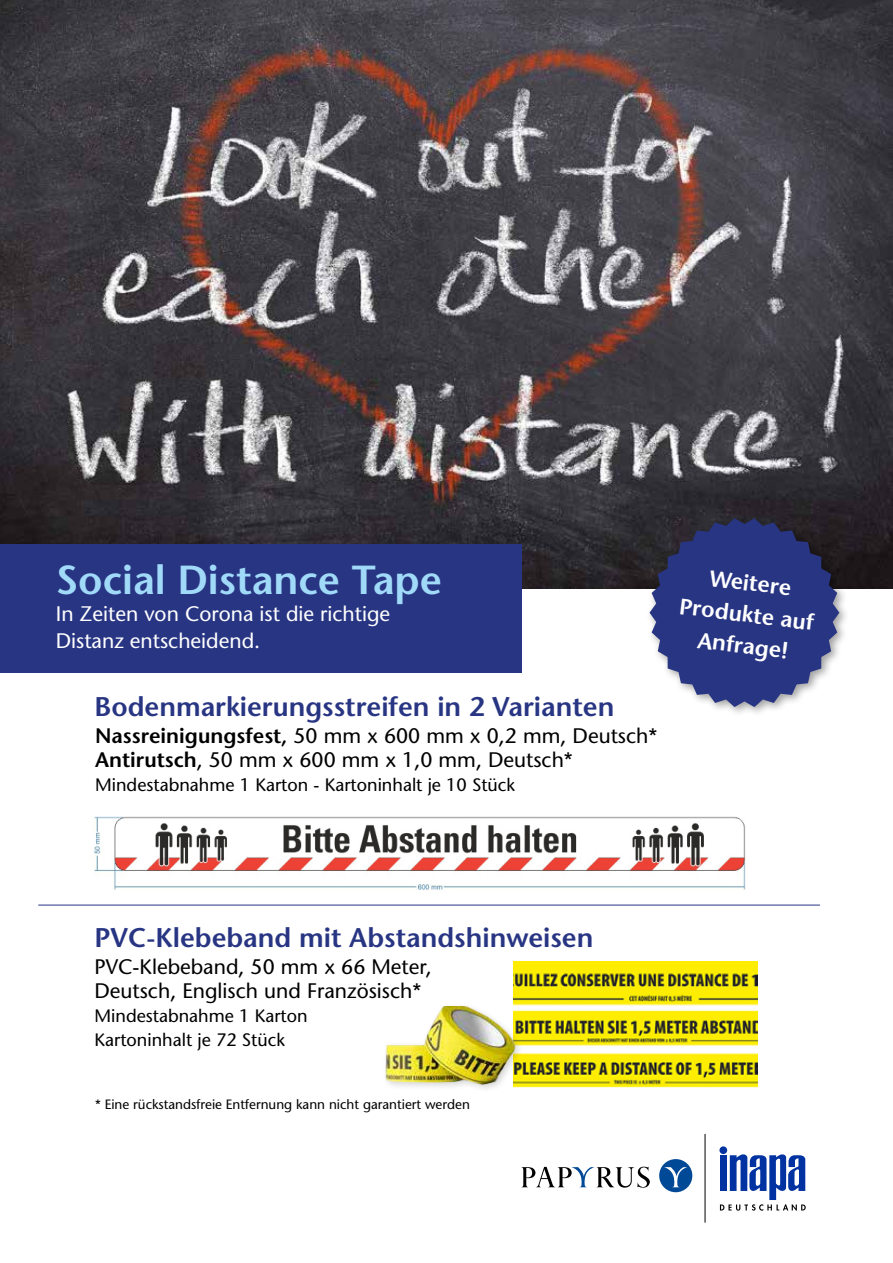
<style>
.page{position:relative;width:893px;height:1263px;background:#fff}
.page>*{position:absolute;margin:0;border:0;box-sizing:border-box;transform-origin:0 0}
.t1{font:600 40.5px "Papyrus Sans";color:#a1daf8}
.t2{font:600 27px "Papyrus Sans";color:#283583}
.t3{font:600 22.5px/31.5px "Papyrus Sans";color:#fff;text-align:center}
.t4{font:21px/24px "Papyrus Sans";color:#000}
.t5{font:21px/27px "Papyrus Sans";color:#fff}
.t6{font:18px/24px "Papyrus Sans";color:#000}
.t7{font:13.5px "Papyrus Sans";color:#000}
.s1{font-weight:600}
</style>
<div class="page">
<img style="left:0;top:0;width:893px;height:589px">
<div style="left:0;top:544px;width:521px;height:129px;background:#283583"></div>
<div style="left:645px;top:514px;width:205px;height:203px;background:#000;opacity:.38"></div>
<svg style="left:649px;top:518px;width:190px;height:189px;background:#424b85"></svg>
<div style="left:659px;top:1159px;width:33px;height:33px;background:#004996;border-radius:50%"></div>
<svg style="left:521px;top:1167px;width:129px;height:21px"></svg>
<svg style="left:664px;top:1167px;width:23px;height:20px"></svg>
<div style="left:719px;top:1146px;width:8px;height:8px;background:#0033a1;border-radius:50%"></div>
<svg style="left:720px;top:1153px;width:86px;height:57px"></svg>
<hr style="left:705px;top:1134px;width:1px;height:88px;background:#000">
<img style="left:514px;top:961px;width:243px;height:126px">
<div style="left:381px;top:1002px;width:143px;height:92px;background:#000;opacity:.18"></div>
<img style="left:381px;top:1006px;width:144px;height:78px">
<img style="left:52px;top:816px;width:734px;height:89px">
<hr style="left:38px;top:905px;width:782px;height:1px;background:#283583">
<h1 class="t1" style="left:56px;top:556px;width:388px">Social Distance Tape</h1>
<p class="t5" style="left:56px;top:600px;width:336px">In Zeiten von Corona ist die richtige<br>Distanz entscheidend.</p>
<p class="t2" style="left:94px;top:690px;width:521px">Bodenmarkierungsstreifen in 2 Varianten</p>
<p class="t4" style="left:95px;top:724px;width:564px"><span class="s1">Nassreinigungsfest,</span> 50 mm x 600 mm x 0,2 mm, Deutsch*<br><span class="s1">Antirutsch</span>, 50 mm x 600 mm x 1,0 mm, Deutsch*</p>
<p class="t6" style="left:95px;top:773px;width:422px">Mindestabnahme 1 Karton - Kartoninhalt je 10 Stück</p>
<p class="t3" style="left:685px;top:559px;width:137px;rotate:7deg">Weitere<br>Produkte auf<br>Anfrage!</p>
<p class="t2" style="left:94px;top:921px;width:500px">PVC-Klebeband mit Abstandshinweisen</p>
<p class="t4" style="left:94px;top:955px;width:339px">PVC-Klebeband, 50 mm x 66 Meter,<br>Deutsch, Englisch und Französisch*</p>
<p class="t6" style="left:94px;top:1004px;width:215px">Mindestabnahme 1 Karton<br>Kartoninhalt je 72 Stück</p>
<p class="t7" style="left:95px;top:1096px;width:376px">* Eine rückstandsfreie Entfernung kann nicht garantiert werden</p>
</div>
